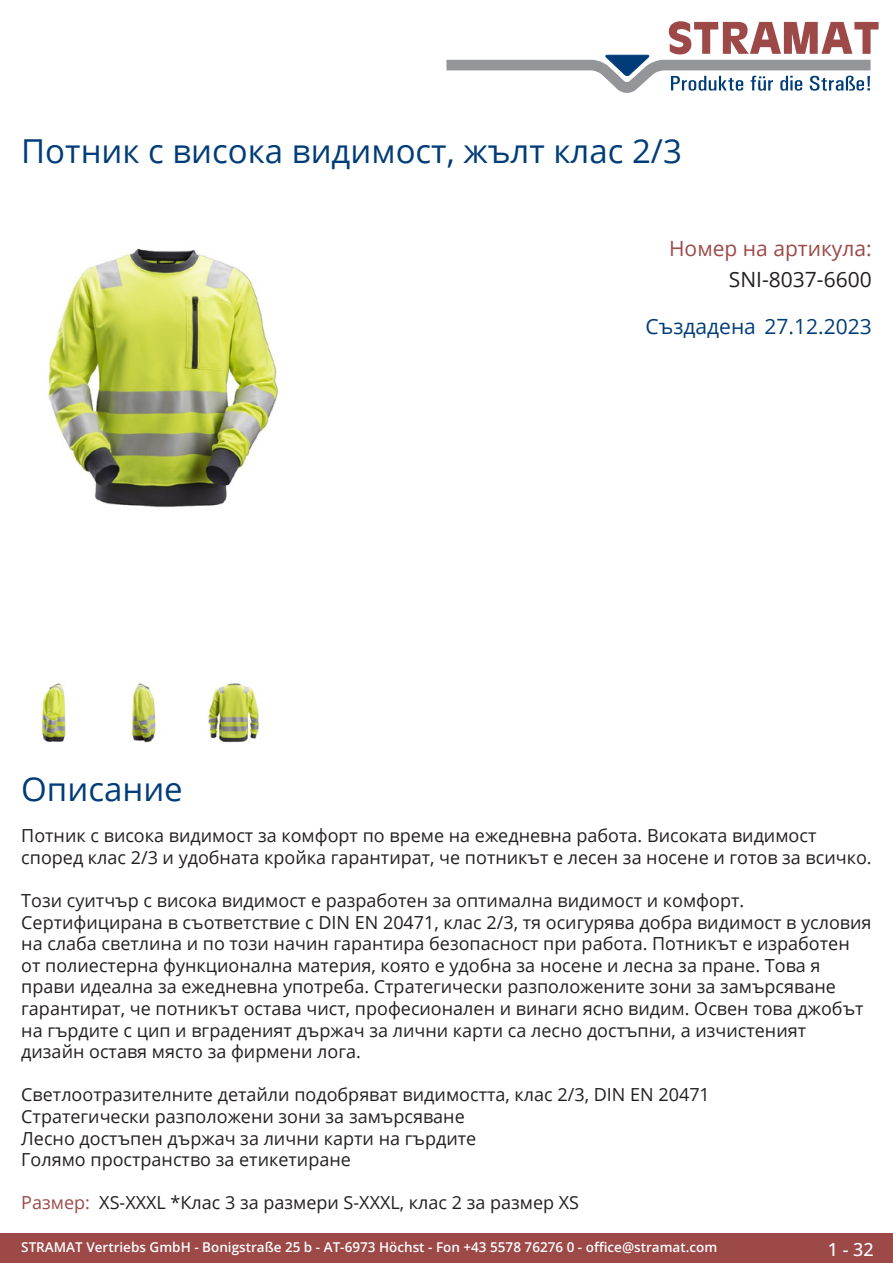
<style>
.page{position:relative;width:893px;height:1263px;background:#fff}
.page>*{position:absolute;margin:0;border:0;box-sizing:border-box;transform-origin:0 0}
.Produkttitel{font:33px "Open Sans";color:#003d78}
.Erstellungsdatum{font:21px "Open Sans";color:#003d78}
.TechDaten_Überschrif{font:21px "Open Sans";color:#9c4948}
.TechDaten_Inhalt{font:21px "Open Sans";color:#231f20}
.Beschreibung_Text{font:18px/21.6px "Open Sans";color:#231f20}
.t1{font:500 18px "Open Sans";color:#fff}
.t2{font:600 13.5px "Open Sans";color:#fff}
.s1{color:#9c4948}
</style>
<div class="page">
<div style="left:0;top:1233px;width:893px;height:30px;background:#9c4948"></div>
<svg style="left:446px;top:21px;width:433px;height:72px"></svg>
<img style="left:48px;top:248px;width:230px;height:260px">
<img style="left:41px;top:683px;width:25px;height:60px">
<img style="left:131px;top:683px;width:25px;height:60px">
<img style="left:208px;top:683px;width:51px;height:60px">
<p class="Produkttitel" style="left:21px;top:128px;width:662px">Потник с висока видимост, жълт клас 2/3</p>
<p class="TechDaten_Überschrif" style="left:669px;top:234px;width:204px">Номер на артикула:</p>
<p class="TechDaten_Inhalt" style="left:729px;top:265px;width:144px">SNI-8037-6600</p>
<p class="Erstellungsdatum" style="left:645px;top:312px;width:228px">Създадена 27.12.2023</p>
<p class="Produkttitel" style="left:21px;top:766px;width:163px">Описание</p>
<p class="Beschreibung_Text" style="left:21px;top:824px;width:852px">Потник с висока видимост за комфорт по време на ежедневна работа. Високата видимост според клас 2/3 и удобната кройка гарантират, че потникът е лесен за носене и готов за всичко.</p>
<p class="Beschreibung_Text" style="left:21px;top:889px;width:852px">Този суитчър с висока видимост е разработен за оптимална видимост и комфорт.<br>Сертифицирана в съответствие с DIN EN 20471, клас 2/3, тя осигурява добра видимост в условия на слаба светлина и по този начин гарантира безопасност при работа. Потникът е изработен от полиестерна функционална материя, която е удобна за носене и лесна за пране. Това я прави идеална за ежедневна употреба. Стратегически разположените зони за замърсяване гарантират, че потникът остава чист, професионален и винаги ясно видим. Освен това джобът на гърдите с цип и вграденият държач за лични карти са лесно достъпни, а изчистеният дизайн оставя място за фирмени лога.</p>
<p class="Beschreibung_Text" style="left:21px;top:1083px;width:690px">Светлоотразителните детайли подобряват видимостта, клас 2/3, DIN EN 20471<br>Стратегически разположени зони за замърсяване<br>Лесно достъпен държач за лични карти на гърдите<br>Голямо пространство за етикетиране</p>
<p class="Beschreibung_Text" style="left:21px;top:1191px;width:559px"><span class="s1">Размер:</span> XS-XXXL *Клас 3 за размери S-XXXL, клас 2 за размер XS</p>
<p class="t2" style="left:21px;top:1238px;width:698px">STRAMAT Vertriebs GmbH - Bonigstraße 25 b - AT-6973 Höchst - Fon +43 5578 76276 0 - office@stramat.com</p>
<p class="t1" style="left:828px;top:1237px;width:48px">1 - 32</p>
</div>
